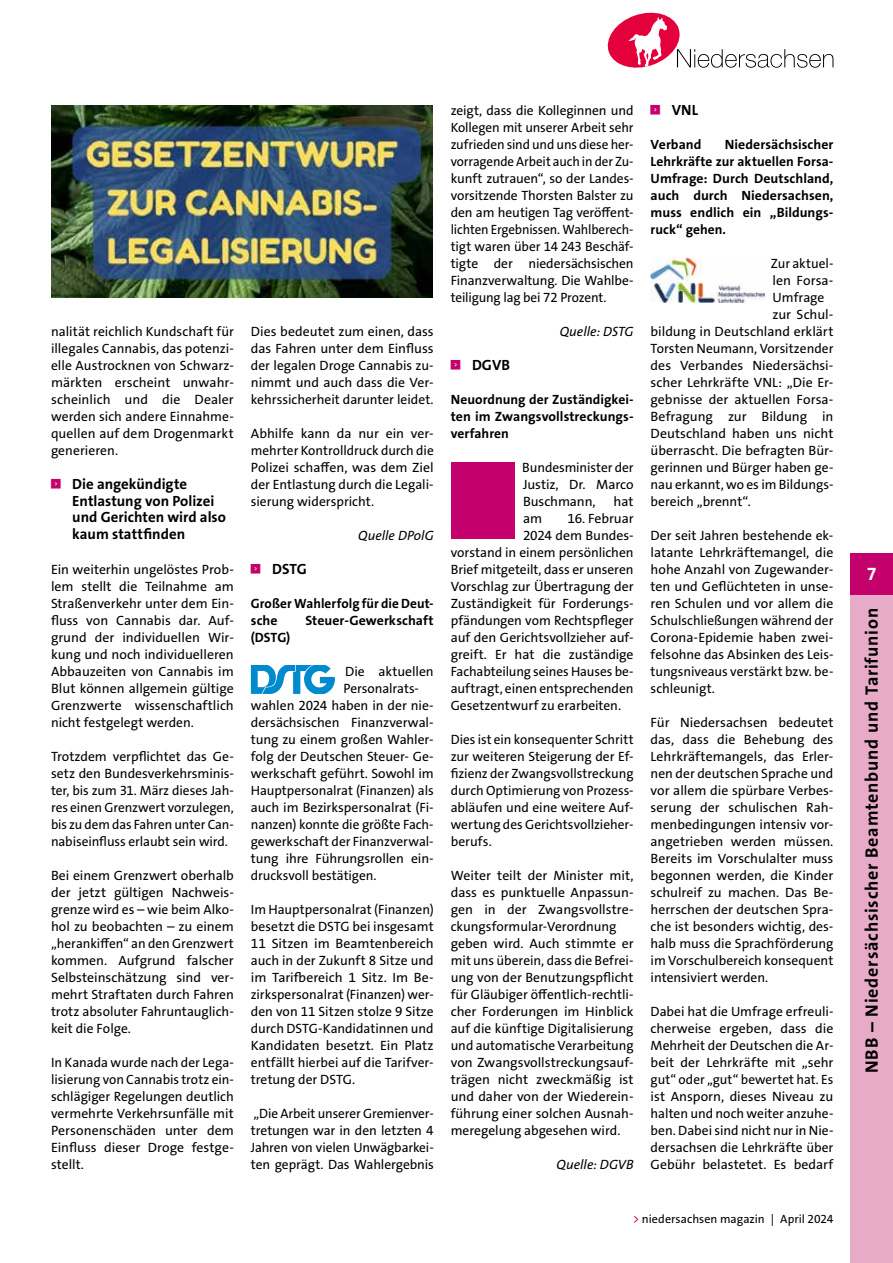
<style>
.page{position:relative;width:893px;height:1263px;background:#fff}
.page>*{position:absolute;margin:0;border:0;box-sizing:border-box;transform-origin:0 0}
.t1{font:700 18px "The Sans Os F";letter-spacing:.04em;color:#000}
.t2{font:700 18px "The Sans Os F";color:#fff}
.t3{font:700 14.85px/16.5px "The Sans Os F";color:#000}
.t4{font:13.5px/17px "The Sans Os F";letter-spacing:-.005em;color:#000;text-align:justify}
.t5{font:700 13.5px/17px "The Sans Os F";letter-spacing:.005em;color:#000;text-align:justify}
.t6{font:italic 13.5px "The Sans Os F";color:#000}
.t7{font:12px "The Sans Os F";letter-spacing:.005em;color:#000}
.t8{font:6.15px "Top Numbers";color:#c3006b}
.s1{color:#c3006b}
</style>
<div class="page">
<svg style="left:251px;top:665px;width:84px;height:28px"></svg>
<div style="left:451px;top:462px;width:63px;height:77px;background:#c3006b"></div>
<img style="left:651px;top:258px;width:113px;height:45px">
<img style="left:52px;top:106px;width:381px;height:192px">
<div style="left:850px;top:553px;width:43px;height:42px;background:#c3006b"></div>
<div style="left:850px;top:595px;width:43px;height:668px;background:#e7abc7"></div>
<svg style="left:608px;top:13px;width:225px;height:55px"></svg>
<p class="t4" style="left:51px;top:323px;width:184px">nalität reichlich Kundschaft für illegales Cannabis, das potenzi&shy;elle Austrocknen von Schwarz&shy;märkten erscheint unwahr&shy;scheinlich und die Dealer werden sich andere Einnahme&shy;quellen auf dem Drogenmarkt generieren.</p>
<p class="t8" style="left:51px;top:479px;width:11px">&lt;</p>
<p class="t3" style="left:72px;top:476px;width:155px">Die angekündigte<br>Entlastung von Polizei und Gerichten wird also kaum stattfinden</p>
<p class="t4" style="left:51px;top:561px;width:184px">Ein weiterhin ungelöstes Prob&shy;lem stellt die Teilnahme am Straßenverkehr unter dem Ein&shy;fluss von Cannabis dar. Auf&shy;grund der individuellen Wir&shy;kung und noch individuelleren Abbauzeiten von Cannabis im Blut können allgemein gültige Grenzwerte wissenschaftlich nicht festgelegt werden.</p>
<p class="t4" style="left:51px;top:748px;width:184px">Trotzdem verpflichtet das Ge&shy;setz den Bundesverkehrsminis&shy;ter, bis zum 31. März dieses Jah&shy;res einen Grenzwert vorzulegen, bis zu dem das Fahren unter Can&shy;nabiseinfluss erlaubt sein wird.</p>
<p class="t4" style="left:51px;top:867px;width:184px">Bei einem Grenzwert oberhalb der jetzt gültigen Nachweis&shy;grenze wird es – wie beim Alko&shy;hol zu beobachten – zu einem „herankiffen“ an den Grenzwert kommen. Aufgrund falscher Selbsteinschätzung sind ver&shy;mehrt Straftaten durch Fahren trotz absoluter Fahruntauglich&shy;keit die Folge.</p>
<p class="t4" style="left:51px;top:1054px;width:184px">In Kanada wurde nach der Lega&shy;lisierung von Cannabis trotz ein&shy;schlägiger Regelungen deutlich vermehrte Verkehrsunfälle mit Personenschäden unter dem Einfluss dieser Droge festge&shy;stellt.</p>
<p class="t4" style="left:251px;top:323px;width:184px">Dies bedeutet zum einen, dass das Fahren unter dem Einfluss der legalen Droge Cannabis zu&shy;nimmt und auch dass die Ver&shy;kehrssicherheit darunter leidet.</p>
<p class="t4" style="left:251px;top:425px;width:184px">Abhilfe kann da nur ein ver&shy;mehrter Kontrolldruck durch die Polizei schaffen, was dem Ziel der Entlastung durch die Legali&shy;sierung widerspricht.</p>
<p class="t6" style="left:358px;top:527px;width:77px">Quelle DPolG</p>
<p class="t8" style="left:251px;top:564px;width:11px">&lt;</p>
<p class="t3" style="left:272px;top:561px;width:36px">DSTG</p>
<p class="t5" style="left:251px;top:595px;width:184px">Großer Wahlerfolg für die Deut&shy;sche</p>
<p class="t5" style="left:305px;top:612px;width:130px">Steuer-Gewerkschaft</p>
<p class="t5" style="left:251px;top:629px;width:41px">(DSTG)</p>
<p class="t4" style="left:345px;top:663px;width:90px">Die aktuellen</p>
<p class="t4" style="left:343px;top:680px;width:77px">Personalrats-</p>
<p class="t4" style="left:251px;top:697px;width:184px">wahlen 2024 haben in der nie-</p>
<p class="t4" style="left:251px;top:714px;width:184px">dersächsischen Finanzverwal-</p>
<p class="t4" style="left:251px;top:731px;width:184px">tung zu einem großen Wahler-</p>
<p class="t4" style="left:251px;top:748px;width:184px">folg der Deutschen Steuer- Ge-</p>
<p class="t4" style="left:251px;top:765px;width:184px">werkschaft geführt. Sowohl im</p>
<p class="t4" style="left:251px;top:782px;width:184px">Hauptpersonalrat (Finanzen) als</p>
<p class="t4" style="left:251px;top:799px;width:184px">auch im Bezirkspersonalrat (Fi-</p>
<p class="t4" style="left:251px;top:816px;width:184px">nanzen) konnte die größte Fach-</p>
<p class="t4" style="left:251px;top:833px;width:184px">gewerkschaft der Finanzverwal-</p>
<p class="t4" style="left:251px;top:850px;width:184px">tung ihre Führungsrollen ein-</p>
<p class="t4" style="left:251px;top:867px;width:127px">drucksvoll bestätigen.</p>
<p class="t4" style="left:251px;top:901px;width:184px">Im Hauptpersonalrat (Finanzen) besetzt die DSTG bei insgesamt 11 Sitzen im Beamtenbereich auch in der Zukunft 8 Sitze und im Tarifbereich 1 Sitz. Im Be&shy;zirkspersonalrat (Finanzen) wer&shy;den von 11 Sitzen stolze 9 Sitze durch DSTG-Kandidatinnen und Kandidaten besetzt. Ein Platz entfällt hierbei auf die Tarifver&shy;tretung der DSTG.</p>
<p class="t4" style="left:251px;top:1105px;width:184px">„Die Arbeit unserer Gremienver&shy;tretungen war in den letzten 4<br>Jahren von vielen Unwägbarkei&shy;ten geprägt. Das Wahlergebnis</p>
<p class="t4" style="left:451px;top:102px;width:184px">zeigt, dass die Kolleginnen und Kollegen mit unserer Arbeit sehr zufrieden sind und uns diese her&shy;vorragende Arbeit auch in der Zu&shy;kunft zutrauen“, so der Landes&shy;vorsitzende Thorsten Balster zu den am heutigen Tag veröffent&shy;lichten Ergebnissen. Wahlberech&shy;tigt waren über 14 243 Beschäf&shy;tigte der niedersächsischen Finanzverwaltung. Die Wahlbe&shy;teiligung lag bei 72 Prozent.</p>
<p class="t6" style="left:560px;top:323px;width:75px">Quelle: DSTG</p>
<p class="t8" style="left:451px;top:360px;width:11px">&lt;</p>
<p class="t3" style="left:472px;top:357px;width:40px">DGVB</p>
<p class="t5" style="left:451px;top:391px;width:184px">Neuordnung der Zuständigkei&shy;ten im Zwangsvollstreckungs&shy;verfahren</p>
<p class="t4" style="left:522px;top:459px;width:113px">Bundesminister der Justiz, Dr. Marco Buschmann,</p>
<p class="t4" style="left:614px;top:493px;width:21px">hat</p>
<p class="t4" style="left:523px;top:510px;width:21px">am</p>
<p class="t4" style="left:567px;top:510px;width:68px">16. Februar</p>
<p class="t4" style="left:523px;top:527px;width:112px">2024 dem Bundes-</p>
<p class="t4" style="left:451px;top:544px;width:184px">vorstand in einem persönlichen</p>
<p class="t4" style="left:451px;top:561px;width:184px">Brief mitgeteilt, dass er unseren</p>
<p class="t4" style="left:451px;top:578px;width:184px">Vorschlag zur Übertragung der</p>
<p class="t4" style="left:451px;top:595px;width:184px">Zuständigkeit für Forderungs-</p>
<p class="t4" style="left:451px;top:612px;width:184px">pfändungen vom Rechtspfleger</p>
<p class="t4" style="left:451px;top:629px;width:184px">auf den Gerichtsvollzieher auf-</p>
<p class="t4" style="left:451px;top:646px;width:184px">greift. Er hat die zuständige</p>
<p class="t4" style="left:451px;top:663px;width:184px">Fachabteilung seines Hauses be-</p>
<p class="t4" style="left:451px;top:680px;width:184px">auftragt, einen entsprechenden</p>
<p class="t4" style="left:451px;top:697px;width:172px">Gesetzentwurf zu erarbeiten.</p>
<p class="t4" style="left:451px;top:731px;width:184px">Dies ist ein konsequenter Schritt zur weiteren Steigerung der Ef&shy;fizienz der Zwangsvollstreckung durch Optimierung von Prozess&shy;abläufen und eine weitere Auf&shy;wertung des Gerichtsvollzieher&shy;berufs.</p>
<p class="t4" style="left:451px;top:867px;width:184px;text-align:left">Weiter teilt der Minister mit, dass es punktuelle Anpassun&shy;gen in der Zwangsvollstre&shy;ckungsformular-Verordnung geben wird. Auch stimmte er mit uns überein, dass die Befrei&shy;ung von der Benutzungspflicht für Gläubiger öffentlich-rechtli&shy;cher Forderungen im Hinblick auf die künftige Digitalisierung und automatische Verarbeitung von Zwangsvollstreckungsauf&shy;trägen nicht zweckmäßig ist und daher von der Wiederein&shy;führung einer solchen Ausnah&shy;meregelung abgesehen wird.</p>
<p class="t6" style="left:557px;top:1156px;width:79px">Quelle: DGVB</p>
<p class="t8" style="left:651px;top:105px;width:11px">&lt;</p>
<p class="t3" style="left:672px;top:102px;width:28px">VNL</p>
<p class="t5" style="left:651px;top:136px;width:52px">Verband</p>
<p class="t5" style="left:651px;top:136px;width:184px;text-indent:74px">Niedersächsischer Lehrkräfte zur aktuellen Forsa-Umfrage: Durch Deutschland, auch durch Niedersachsen, muss endlich ein „Bildungs&shy;ruck“ gehen.</p>
<p class="t4" style="left:771px;top:255px;width:64px">Zur aktuel-</p>
<p class="t4" style="left:772px;top:272px;width:61px">len Forsa-</p>
<p class="t4" style="left:772px;top:289px;width:53px">Umfrage</p>
<p class="t4" style="left:772px;top:306px;width:62px">zur Schul-</p>
<p class="t4" style="left:651px;top:323px;width:184px">bildung in Deutschland erklärt</p>
<p class="t4" style="left:651px;top:340px;width:184px">Torsten Neumann, Vorsitzender</p>
<p class="t4" style="left:651px;top:357px;width:184px">des Verbandes Niedersächsi-</p>
<p class="t4" style="left:651px;top:374px;width:184px">scher Lehrkräfte VNL: „Die Er-</p>
<p class="t4" style="left:651px;top:391px;width:183px">gebnisse der aktuellen Forsa-</p>
<p class="t4" style="left:651px;top:408px;width:184px">Befragung zur Bildung in</p>
<p class="t4" style="left:651px;top:425px;width:184px">Deutschland haben uns nicht</p>
<p class="t4" style="left:651px;top:442px;width:184px">überrascht. Die befragten Bür-</p>
<p class="t4" style="left:651px;top:459px;width:184px">gerinnen und Bürger haben ge-</p>
<p class="t4" style="left:651px;top:476px;width:184px">nau erkannt, wo es im Bildungs-</p>
<p class="t4" style="left:651px;top:493px;width:102px">bereich „brennt“.</p>
<p class="t4" style="left:651px;top:527px;width:184px">Der seit Jahren bestehende ek&shy;latante Lehrkräftemangel, die hohe Anzahl von Zugewander&shy;ten und Geflüchteten in unse&shy;ren Schulen und vor allem die Schulschließungen während der Corona-Epidemie haben zwei&shy;felsohne das Absinken des Leis&shy;tungsniveaus verstärkt bzw. be&shy;schleunigt.</p>
<p class="t4" style="left:651px;top:714px;width:184px">Für Niedersachsen bedeutet das, dass die Behebung des Lehrkräftemangels, das Erler&shy;nen der deutschen Sprache und vor allem die spürbare Verbes&shy;serung der schulischen Rah&shy;menbedingungen intensiv vor&shy;angetrieben werden müssen.<br>Bereits im Vorschulalter muss begonnen werden, die Kinder schulreif zu machen. Das Be&shy;herrschen der deutschen Spra&shy;che ist besonders wichtig, des&shy;halb muss die Sprachförderung im Vorschulbereich konsequent intensiviert werden.</p>
<p class="t4" style="left:651px;top:1003px;width:184px">Dabei hat die Umfrage erfreuli&shy;cherweise ergeben, dass die Mehrheit der Deutschen die Ar&shy;beit der Lehrkräfte mit „sehr gut“ oder „gut“ bewertet hat. Es ist Ansporn, dieses Niveau zu halten und noch weiter anzuhe&shy;ben. Dabei sind nicht nur in Nie&shy;dersachsen die Lehrkräfte über Gebühr belastetet. Es bedarf</p>
<p class="t7" style="left:633px;top:1211px;width:202px"><span class="s1">&gt;</span> niedersachsen magazin | April 2024</p>
<h1 class="t2" style="left:867px;top:562px;width:11px">7</h1>
<h1 class="t1" style="left:860px;top:1073px;width:466px;rotate:-90deg">NBB – Niedersächsischer Beamtenbund und Tarifunion</h1>
</div>
